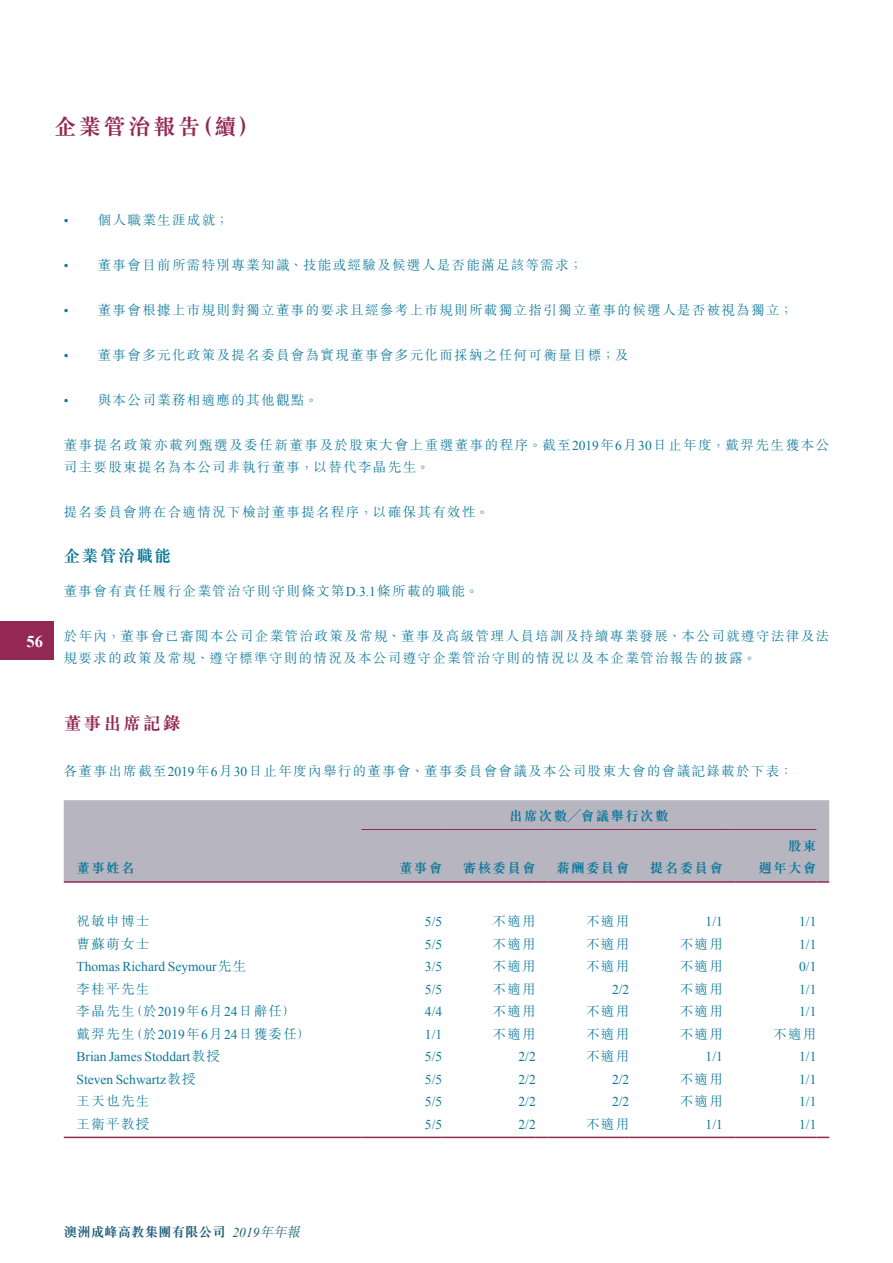
<style>
.page{position:relative;width:893px;height:1263px;background:#fff}
.page>*{position:absolute;margin:0;border:0;box-sizing:border-box;transform-origin:0 0}
.t1{font:700 22.5px "M Sung HK";letter-spacing:.1em;color:#932854}
.t2{font:700 18px "M Sung HK";letter-spacing:.1em;color:#932854}
.t3{font:700 16.5px "M Sung HK";letter-spacing:.1em;color:#0b7799}
.t4{font:700 16.5px "Times New Roman";color:#fff}
.t5{font:300 13.5px/22.5px "M Sung HK";letter-spacing:.1em;color:#0b7799}
.t6{font:13.5px "Times New Roman";color:#0b7799}
.t7{font:700 13.5px/22.5px "M Sung HK";letter-spacing:.1em;color:#0b7799;text-align:right}
.t8{font:700 13.5px "M Sung HK";color:#1f5c77}
.s1{font-family:"Times New Roman";font-weight:400}
.s2{font-family:"M Sung HK";font-weight:300}
.s3{font-family:"Times New Roman";font-weight:400;font-style:italic}
.s4{font-weight:300;font-style:italic}
</style>
<div class="page">
<div style="left:0;top:621px;width:54px;height:38px;background:#932854"></div>
<div style="left:64px;top:800px;width:765px;height:81px;background:#b7b5c0"></div>
<hr style="left:64px;top:881px;width:297px;height:2px;background:#932854">
<hr style="left:361px;top:881px;width:81px;height:2px;background:#932854">
<svg style="left:442px;top:881px;width:13px;height:2px"></svg>
<hr style="left:455px;top:881px;width:81px;height:2px;background:#932854">
<svg style="left:536px;top:881px;width:13px;height:2px"></svg>
<hr style="left:549px;top:881px;width:80px;height:2px;background:#932854">
<svg style="left:629px;top:881px;width:13px;height:2px"></svg>
<hr style="left:642px;top:881px;width:81px;height:2px;background:#932854">
<svg style="left:723px;top:881px;width:13px;height:2px"></svg>
<hr style="left:736px;top:881px;width:80px;height:2px;background:#932854">
<svg style="left:816px;top:881px;width:13px;height:2px"></svg>
<hr style="left:64px;top:1137px;width:297px;height:1px;background:#932854">
<hr style="left:361px;top:1137px;width:81px;height:1px;background:#932854">
<svg style="left:442px;top:1137px;width:13px;height:1px"></svg>
<hr style="left:455px;top:1137px;width:81px;height:1px;background:#932854">
<svg style="left:536px;top:1137px;width:13px;height:1px"></svg>
<hr style="left:549px;top:1137px;width:80px;height:1px;background:#932854">
<svg style="left:629px;top:1137px;width:13px;height:1px"></svg>
<hr style="left:642px;top:1137px;width:81px;height:1px;background:#932854">
<svg style="left:723px;top:1137px;width:13px;height:1px"></svg>
<hr style="left:736px;top:1137px;width:80px;height:1px;background:#932854">
<svg style="left:816px;top:1137px;width:13px;height:1px"></svg>
<hr style="left:361px;top:829px;width:81px;height:1px;background:#932854">
<svg style="left:442px;top:829px;width:13px;height:1px"></svg>
<hr style="left:455px;top:829px;width:81px;height:1px;background:#932854">
<svg style="left:536px;top:829px;width:13px;height:1px"></svg>
<hr style="left:549px;top:829px;width:80px;height:1px;background:#932854">
<svg style="left:629px;top:829px;width:13px;height:1px"></svg>
<hr style="left:642px;top:829px;width:81px;height:1px;background:#932854">
<svg style="left:723px;top:829px;width:13px;height:1px"></svg>
<hr style="left:736px;top:829px;width:80px;height:1px;background:#932854">
<h1 class="t1" style="left:54px;top:116px;width:207px">企業管治報告（續）</h1>
<p class="t4" style="left:27px;top:630px;width:18px">56</p>
<p class="t5" style="left:64px;top:208px;width:166px"><span class="s1">•</span> 個人職業生涯成就；</p>
<p class="t5" style="left:64px;top:253px;width:520px"><span class="s1">•</span> 董事會目前所需特別專業知識、技能或經驗及候選人是否能滿足該等需求；</p>
<p class="t5" style="left:64px;top:298px;width:731px"><span class="s1">•</span> 董事會根據上市規則對獨立董事的要求且經參考上市規則所載獨立指引獨立董事的候選人是否被視為獨立；</p>
<p class="t5" style="left:64px;top:343px;width:566px"><span class="s1">•</span> 董事會多元化政策及提名委員會為實現董事會多元化而採納之任何可衡量目標；及</p>
<p class="t5" style="left:64px;top:388px;width:256px"><span class="s1">•</span> 與本公司業務相適應的其他觀點。</p>
<p class="t5" style="left:64px;top:433px;width:767px">董事提名政策亦載列甄選及委任新董事及於股東大會上重選董事的程序。截至<span class="s1">2019</span>年<span class="s1">6</span>月<span class="s1">30</span>日止年度，戴羿先生獲本公司主要股東提名為本公司非執行董事，以替代李晶先生。</p>
<p class="t5" style="left:64px;top:500px;width:427px">提名委員會將在合適情況下檢討董事提名程序，以確保其有效性。</p>
<p class="t3" style="left:64px;top:547px;width:109px">企業管治職能</p>
<p class="t5" style="left:64px;top:579px;width:416px">董事會有責任履行企業管治守則守則條文第<span class="s1">D.3.1</span>條所載的職能。</p>
<p class="t5" style="left:64px;top:624px;width:767px">於年內，董事會已審閱本公司企業管治政策及常規、董事及高級管理人員培訓及持續專業發展、本公司就遵守法律及法規要求的政策及常規、遵守標準守則的情況及本公司遵守企業管治守則的情況以及本企業管治報告的披露。</p>
<h2 class="t2" style="left:64px;top:715px;width:118px">董事出席記錄</h2>
<p class="t5" style="left:64px;top:759px;width:730px">各董事出席截至<span class="s1">2019</span>年<span class="s1">6</span>月<span class="s1">30</span>日止年度內舉行的董事會、董事委員會會議及本公司股東大會的會議記錄載於下表：</p>
<p class="t7" style="left:509px;top:804px;width:161px">出席次數╱會議舉行次數</p>
<p class="t7" style="left:77px;top:857px;width:60px">董事姓名</p>
<p class="t7" style="left:399px;top:857px;width:45px">董事會</p>
<p class="t7" style="left:463px;top:857px;width:74px">審核委員會</p>
<p class="t7" style="left:556px;top:857px;width:74px">薪酬委員會</p>
<p class="t7" style="left:650px;top:857px;width:74px">提名委員會</p>
<p class="t7" style="left:758px;top:834px;width:60px">股東<br>週年大會</p>
<p class="t5" style="left:77px;top:909px;width:74px">祝敏申博士</p>
<p class="t6" style="left:425px;top:912px;width:19px">5/5</p>
<p class="t5" style="left:493px;top:909px;width:45px">不適用</p>
<p class="t5" style="left:586px;top:909px;width:45px">不適用</p>
<p class="t6" style="left:706px;top:912px;width:19px">1/1</p>
<p class="t6" style="left:799px;top:912px;width:19px">1/1</p>
<p class="t5" style="left:77px;top:931px;width:74px">曹蘇萌女士</p>
<p class="t6" style="left:425px;top:935px;width:19px">5/5</p>
<p class="t5" style="left:493px;top:931px;width:45px">不適用</p>
<p class="t5" style="left:586px;top:931px;width:45px">不適用</p>
<p class="t5" style="left:680px;top:931px;width:45px">不適用</p>
<p class="t6" style="left:799px;top:935px;width:19px">1/1</p>
<p class="t6" style="left:77px;top:957px;width:171px">Thomas Richard Seymour<span class="s2">先生</span></p>
<p class="t6" style="left:425px;top:957px;width:19px">3/5</p>
<p class="t5" style="left:493px;top:954px;width:45px">不適用</p>
<p class="t5" style="left:586px;top:954px;width:45px">不適用</p>
<p class="t5" style="left:680px;top:954px;width:45px">不適用</p>
<p class="t6" style="left:799px;top:957px;width:19px">0/1</p>
<p class="t5" style="left:77px;top:976px;width:74px">李桂平先生</p>
<p class="t6" style="left:425px;top:980px;width:19px">5/5</p>
<p class="t5" style="left:493px;top:976px;width:45px">不適用</p>
<p class="t6" style="left:612px;top:980px;width:19px">2/2</p>
<p class="t5" style="left:680px;top:976px;width:45px">不適用</p>
<p class="t6" style="left:799px;top:980px;width:19px">1/1</p>
<p class="t5" style="left:77px;top:999px;width:221px">李晶先生（於<span class="s1">2019</span>年<span class="s1">6</span>月<span class="s1">24</span>日辭任）</p>
<p class="t6" style="left:425px;top:1002px;width:19px">4/4</p>
<p class="t5" style="left:493px;top:999px;width:45px">不適用</p>
<p class="t5" style="left:586px;top:999px;width:45px">不適用</p>
<p class="t5" style="left:680px;top:999px;width:45px">不適用</p>
<p class="t6" style="left:799px;top:1002px;width:19px">1/1</p>
<p class="t5" style="left:77px;top:1021px;width:235px">戴羿先生（於<span class="s1">2019</span>年<span class="s1">6</span>月<span class="s1">24</span>日獲委任）</p>
<p class="t6" style="left:425px;top:1025px;width:19px">1/1</p>
<p class="t5" style="left:493px;top:1021px;width:45px">不適用</p>
<p class="t5" style="left:586px;top:1021px;width:45px">不適用</p>
<p class="t5" style="left:680px;top:1021px;width:45px">不適用</p>
<p class="t5" style="left:773px;top:1021px;width:45px">不適用</p>
<p class="t6" style="left:77px;top:1047px;width:145px">Brian James Stoddart<span class="s2">教授</span></p>
<p class="t6" style="left:425px;top:1047px;width:19px">5/5</p>
<p class="t6" style="left:518px;top:1047px;width:19px">2/2</p>
<p class="t5" style="left:586px;top:1044px;width:45px">不適用</p>
<p class="t6" style="left:706px;top:1047px;width:19px">1/1</p>
<p class="t6" style="left:799px;top:1047px;width:19px">1/1</p>
<p class="t6" style="left:77px;top:1070px;width:121px">Steven Schwartz<span class="s2">教授</span></p>
<p class="t6" style="left:425px;top:1070px;width:19px">5/5</p>
<p class="t6" style="left:518px;top:1070px;width:19px">2/2</p>
<p class="t6" style="left:612px;top:1070px;width:19px">2/2</p>
<p class="t5" style="left:680px;top:1066px;width:45px">不適用</p>
<p class="t6" style="left:799px;top:1070px;width:19px">1/1</p>
<p class="t5" style="left:77px;top:1089px;width:74px">王天也先生</p>
<p class="t6" style="left:425px;top:1092px;width:19px">5/5</p>
<p class="t6" style="left:518px;top:1092px;width:19px">2/2</p>
<p class="t6" style="left:612px;top:1092px;width:19px">2/2</p>
<p class="t5" style="left:680px;top:1089px;width:45px">不適用</p>
<p class="t6" style="left:799px;top:1092px;width:19px">1/1</p>
<p class="t5" style="left:77px;top:1111px;width:74px">王衛平教授</p>
<p class="t6" style="left:425px;top:1115px;width:19px">5/5</p>
<p class="t6" style="left:518px;top:1115px;width:19px">2/2</p>
<p class="t5" style="left:586px;top:1111px;width:45px">不適用</p>
<p class="t6" style="left:706px;top:1115px;width:19px">1/1</p>
<p class="t6" style="left:799px;top:1115px;width:19px">1/1</p>
<p class="t8" style="left:64px;top:1225px;width:241px">澳洲成峰高教集團有限公司 <span class="s3">2019</span><span class="s4">年年報</span></p>
</div>
